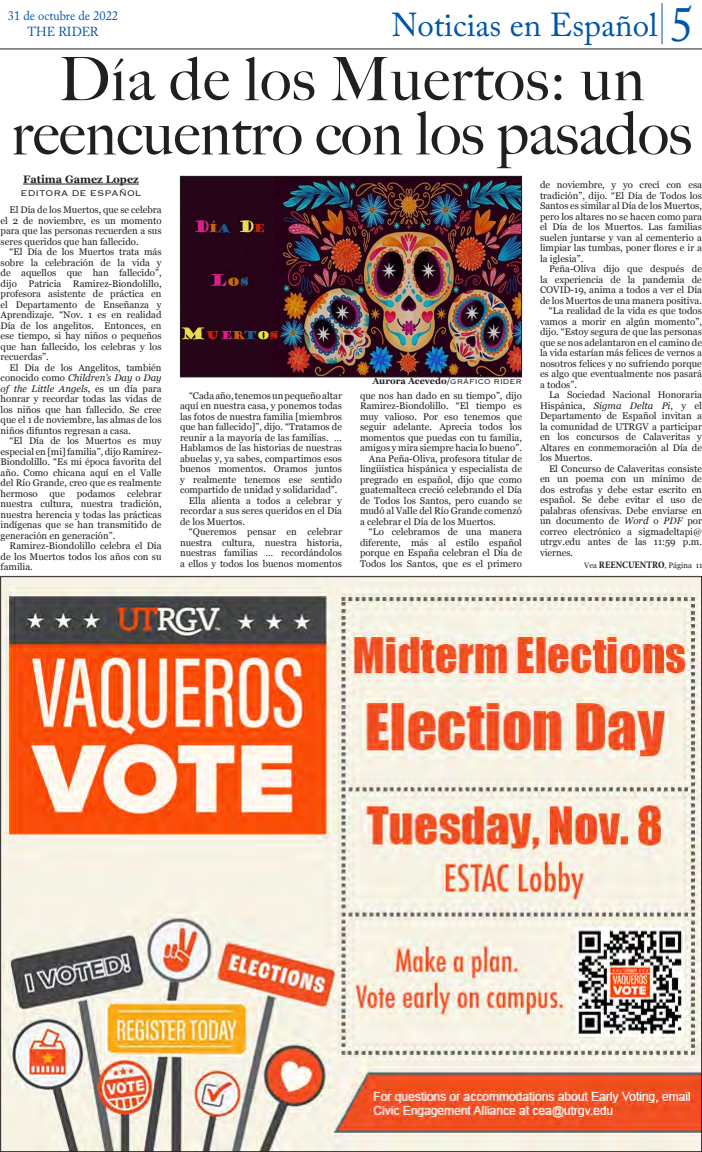
<style>
.page{position:relative;width:702px;height:1152px;background:#fff}
.page>*{position:absolute;margin:0;border:0;box-sizing:border-box;transform-origin:0 0}
.t1{font:500 60px/54.2px "Big Caslon";color:#231f20;text-align:center}
.t2{font:49.3px "Adobe Caslon Pro";color:#0055a7;scale:.95 1}
.t3{font:33px "Adobe Caslon Pro";color:#0055a7}
.t4{font:13px "Adobe Caslon Pro";color:#0055a7;scale:.95 1}
.Normal__Web{font:700 10.8px "Georgia";color:#231f20}
.Normal__Web-2{font:300 10.8px "Copperplate";color:#231f20}
.t5{font:9.6px/10.5px "Georgia";color:#231f20;text-align:justify}
.t6{font:700 9px "Georgia";color:#231f20}
.t7{font:7.8px "Georgia";color:#231f20}
.s1{font-style:italic}
.s2{font-family:"Calibri";font-weight:400}
.s3{font-family:"Copperplate";font-weight:300}
.s4{font-family:"Minion Pro";font-weight:700;font-stretch:condensed;font-size:10px}
</style>
<div class="page">
<hr style="left:662px;top:3px;width:1px;height:41px;background:#0055a7">
<hr style="left:0;top:49px;width:702px;height:1px;background:#231f20">
<hr style="left:23px;top:184px;width:116px;height:1px;background:#231f20">
<img style="left:182px;top:178px;width:338px;height:197px">
<div style="left:180px;top:176px;width:342px;height:201px;border:1px solid #231f20"></div>
<img style="left:2px;top:578px;width:698px;height:572px">
<p class="t2" style="left:670px;top:-5px;width:26px">5</p>
<p class="t4" style="left:8px;top:8px;width:117px">31 de octubre de 2022</p>
<p class="t4" style="left:27px;top:24px;width:77px">THE RIDER</p>
<p class="t3" style="left:391px;top:5px;width:268px">Noticias en Español</p>
<p class="t1" style="left:12px;top:50px;width:682px">Día de los Muertos: un reencuentro con los pasados</p>
<p class="t5" style="left:1px;top:204px;width:162px;text-indent:9px">El Día de los Muertos, que se celebra el 2 de noviembre, es un momento para que las personas recuerden a sus seres queridos que han fallecido.</p>
<p class="t5" style="left:1px;top:246px;width:162px;text-indent:9px">“El Día de los Muertos trata más sobre la celebración de la vida y de aquellos que han fallecido”, dijo Patricia Ramirez-Biondolillo, profesora asistente de práctica en el Departamento de Enseñanza y Aprendizaje. “Nov. 1 es en realidad Día de los angelitos. Entonces, en ese tiempo, si hay niños o pequeños que han fallecido, los celebras y los recuerdas”.</p>
<p class="t5" style="left:1px;top:362px;width:162px;text-indent:9px">El Día de los Angelitos, también conocido como <span class="s1">Children’s Day</span> o <span class="s1">Day of the Little Angels</span>, es un día para honrar y recordar todas las vidas de los niños que han fallecido. Se cree que el 1 de noviembre, las almas de los niños difuntos regresan a casa.</p>
<p class="t5" style="left:1px;top:435px;width:162px;text-indent:9px">“El Día de los Muertos es muy especial en [mi] familia”, dijo Ramirez-Biondolillo. “Es mi época favorita del año. Como chicana aquí en el Valle del Río Grande, creo que es realmente hermoso que podamos celebrar nuestra cultura, nuestra tradición, nuestra herencia y todas las prácticas indígenas que se han transmitido de generación en generación”.</p>
<p class="t5" style="left:1px;top:540px;width:162px;text-indent:9px">Ramirez-Biondolillo celebra el Día de los Muertos todos los años con su familia.</p>
<p class="Normal__Web" style="left:23px;top:171px;width:117px">Fatima Gamez Lopez</p>
<p class="Normal__Web-2" style="left:21px;top:186px;width:122px">EDITORA DE ESPAÑOL</p>
<p class="t5" style="left:540px;top:179px;width:164px">de noviembre, y yo crecí con esa tradición”, dijo. “El Día de Todos los Santos es similar al Día de los Muertos, pero los altares no se hacen como para el Día de los Muertos. Las familias suelen juntarse y van al cementerio a limpiar las tumbas, poner flores e ir a la iglesia”.</p>
<p class="t5" style="left:540px;top:263px;width:164px;text-indent:9px">Peña-Oliva dijo que después de la experiencia de la pandemia de COVID-19, anima a todos a ver el Día de los Muertos de una manera positiva.</p>
<p class="t5" style="left:540px;top:305px;width:164px;text-indent:9px">“La realidad de la vida es que todos vamos a morir en algún momento”, dijo. “Estoy segura de que las personas que se nos adelantaron en el camino de la vida estarían más felices de vernos a nosotros felices y no sufriendo porque es algo que eventualmente nos pasará a todos”.</p>
<p class="t5" style="left:540px;top:389px;width:163px;text-indent:9px">La Sociedad Nacional Honoraria Hispánica, <span class="s1">Sigma Delta Pi</span>, y el Departamento de Español invitan a la comunidad de UTRGV a participar en los concursos de Calaveritas y Altares en conmemoración al Día de los Muertos.</p>
<p class="t5" style="left:540px;top:463px;width:164px;text-indent:9px">El Concurso de Calaveritas consiste en un poema con un mínimo de dos estrofas y debe estar escrito en español. Se debe evitar el uso de palabras ofensivas. Debe enviarse en un documento de <span class="s1">Word</span> o <span class="s1">PDF</span> por correo electrónico a sigmadeltapi@ utrgv.edu antes de las 11:59 p.m. viernes.</p>
<p class="t6" style="left:372px;top:374px;width:151px">Aurora Acevedo<span class="s2">/</span><span class="s3">GRÁFICO RIDER</span></p>
<p class="t5" style="left:180px;top:390px;width:163px;text-indent:9px">“Cada año, tenemos un pequeño altar aquí en nuestra casa, y ponemos todas las fotos de nuestra familia [miembros que han fallecido]”, dijo. “Tratamos de reunir a la mayoría de las familias. … Hablamos de las historias de nuestras abuelas y, ya sabes, compartimos esos buenos momentos. Oramos juntos y realmente tenemos ese sentido compartido de unidad y solidaridad”.</p>
<p class="t5" style="left:180px;top:495px;width:163px;text-indent:9px">Ella alienta a todos a celebrar y recordar a sus seres queridos en el Día de los Muertos.</p>
<p class="t5" style="left:180px;top:527px;width:164px;text-indent:9px">“Queremos pensar en celebrar nuestra cultura, nuestra historia, nuestras familias … recordándolos a ellos y todos los buenos momentos</p>
<p class="t5" style="left:360px;top:390px;width:163px">que nos han dado en su tiempo”, dijo Ramirez-Biondolillo. “El tiempo es muy valioso. Por eso tenemos que seguir adelante. Aprecia todos los momentos que puedas con tu familia, amigos y mira siempre hacia lo bueno”.</p>
<p class="t5" style="left:360px;top:453px;width:164px;text-indent:9px">Ana Peña-Oliva, profesora titular de lingüística hispánica y especialista de pregrado en español, dijo que como guatemalteca creció celebrando el Día de Todos los Santos, pero cuando se mudó al Valle del Río Grande comenzó a celebrar el Día de los Muertos.</p>
<p class="t5" style="left:360px;top:527px;width:164px;text-indent:9px">“Lo celebramos de una manera diferente, más al estilo español porque en España celebran el Día de Todos los Santos, que es el primero</p>
<p class="t7" style="left:584px;top:559px;width:120px">Vea <span class="s4">REENCUENTRO</span>, Página 11</p>
</div>
